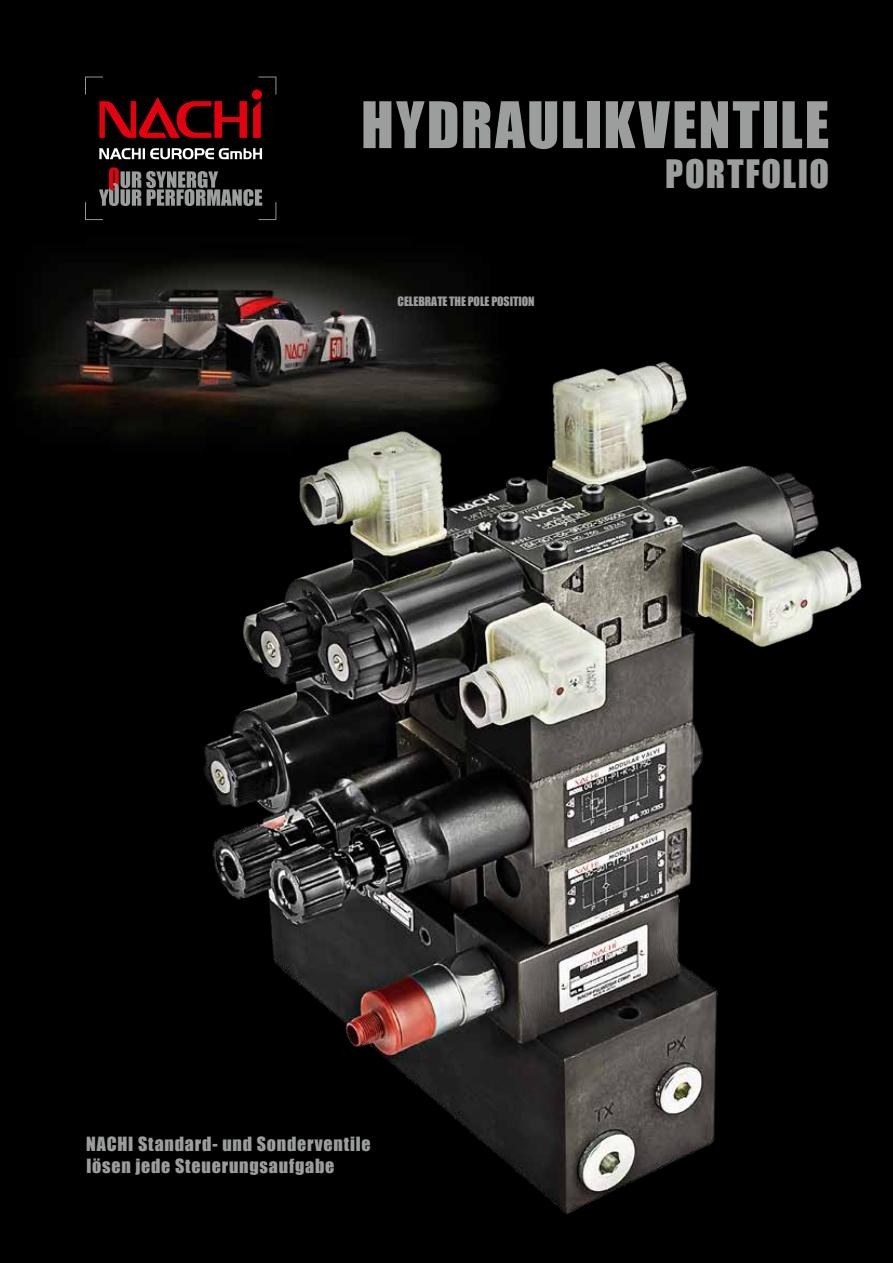
<style>
.page{position:relative;width:893px;height:1263px;background:#000}
.page>*{position:absolute;margin:0;border:0;box-sizing:border-box;transform-origin:0 0}
.t1{font:59.25px "Impact";letter-spacing:.035em;color:#9c9d9d}
.t2{font:36px "Impact";letter-spacing:.045em;color:#9c9d9d}
.t3{font:18px/22.5px "Impact";letter-spacing:.045em;color:#9c9d9d}
.t4{font:11.85px "Impact";color:#9c9d9d}
</style>
<div class="page">
<svg style="left:24px;top:202px;width:460px;height:233px"></svg>
<svg style="left:99px;top:148px;width:163px;height:11px"></svg>
<svg style="left:85px;top:167px;width:191px;height:53px"></svg>
<svg style="left:85px;top:77px;width:191px;height:61px"></svg>
<img style="left:179px;top:351px;width:683px;height:863px">
<h1 class="t1" style="left:361px;top:79px;width:470px">HYDRAULIKVENTILE</h1>
<h2 class="t2" style="left:665px;top:146px;width:165px">PORTFOLIO</h2>
<p class="t4" style="left:398px;top:292px;width:139px">CELEBRATE THE POLE POSITION</p>
<p class="t3" style="left:86px;top:1132px;width:286px">NACHI Standard- und Sonderventile lösen jede Steuerungsaufgabe</p>
</div>
